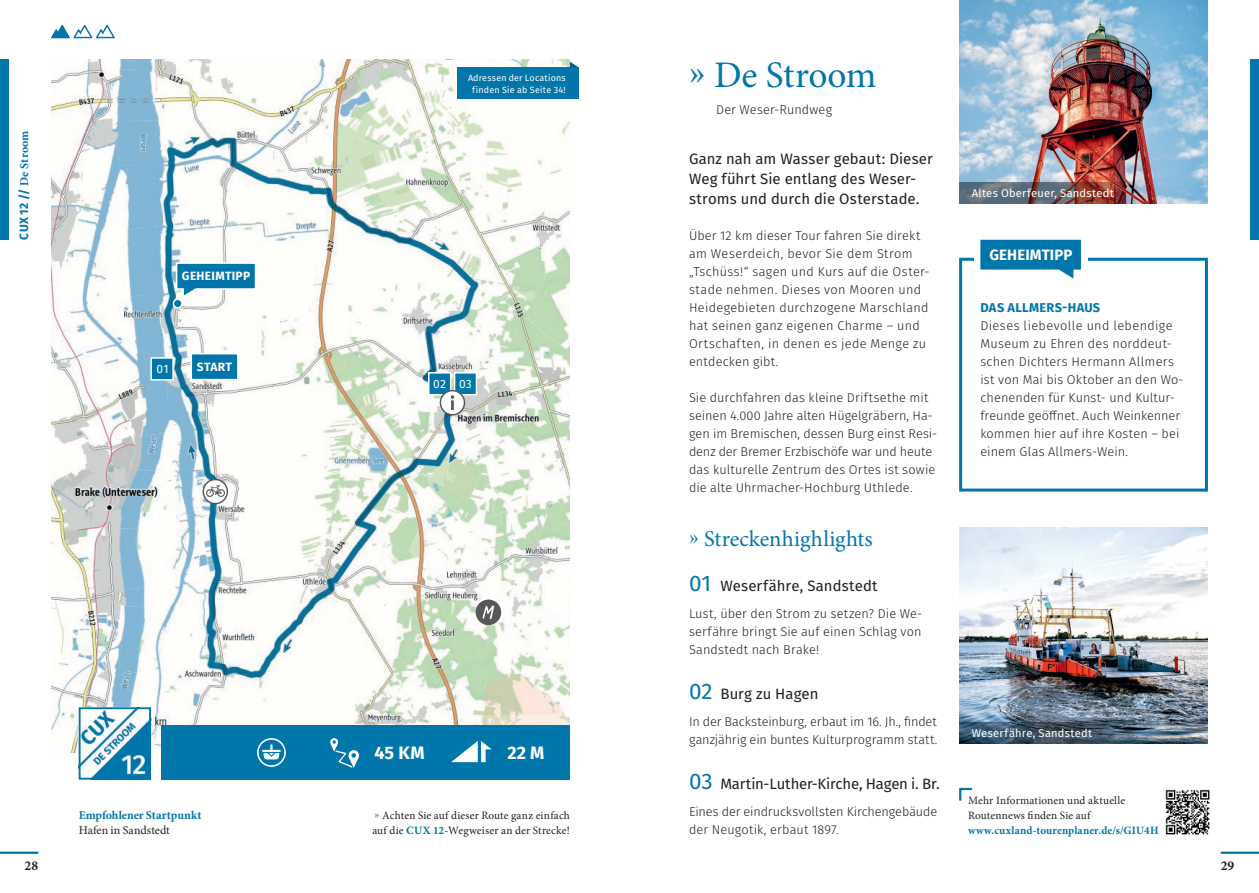
<style>
.page{position:relative;width:1259px;height:893px;background:#fff}
.page>*{position:absolute;margin:0;border:0;box-sizing:border-box;transform-origin:0 0}
.t1{font:37.5px "Minion Pro";letter-spacing:-.01em;color:#0076ab}
.t2{font:22.5px "Minion Pro";color:#0076ab}
.t3{font:22.5px "Fira Sans";color:#0076ab}
.t4{font:700 18px "Fira Sans";color:#fff}
.t5{font:15px/19.8px "Fira Sans";letter-spacing:.005em;color:#231f20}
.t6{font:15px "Fira Sans";letter-spacing:-.015em;color:#231f20}
.t7{font:700 15px "Fira Sans";letter-spacing:.005em;color:#fff}
.t8{font:700 13.5px "Minion Pro";color:#231f20}
.t9{font:300 12.75px/18px "Fira Sans";letter-spacing:.01em;color:#231f20}
.t10{font:300 12.75px/18px "Fira Sans";letter-spacing:-.01em;color:#231f20}
.t11{font:700 12.75px "Fira Sans";letter-spacing:.03em;color:#0076ab}
.t12{font:700 12px "Minion Pro";letter-spacing:.005em;color:#0076ab}
.t13{font:12px "Minion Pro";color:#231f20}
.t14{font:700 12px "Fira Sans";letter-spacing:.025em;color:#fff}
.t15{font:12px "Fira Sans";color:#fff}
.t16{font:11.25px/15px "Minion Pro";letter-spacing:.01em;color:#231f20}
.t17{font:11.25px "Fira Sans";letter-spacing:.02em;color:#fff}
.t18{font:700 11.25px "Minion Pro";letter-spacing:.015em;color:#0076ab}
.t19{font:9px/12px "Fira Sans";letter-spacing:.02em;color:#fff;text-align:center}
.s1{font-family:"Fira Sans"}
.s2{color:#0076ab}
.s3{font-weight:700;color:#0076ab}
.s4{font-size:22.5px;color:#0076ab}
</style>
<div class="page">
<img style="left:51px;top:60px;width:519px;height:693px">
<div style="left:162px;top:726px;width:408px;height:54px;background:#0076ab"></div>
<div style="left:0;top:60px;width:9px;height:180px;background:#0076ab"></div>
<div style="left:1250px;top:60px;width:9px;height:180px;background:#0076ab"></div>
<img style="left:959px;top:0;width:249px;height:203px">
<img style="left:959px;top:528px;width:249px;height:216px">
<img style="left:82px;top:710px;width:66px;height:67px">
<div style="left:79px;top:707px;width:72px;height:73px;border:2px solid #0076ab"></div>
<img style="left:959px;top:182px;width:180px;height:22px">
<svg style="left:959px;top:722px;width:180px;height:22px;background:#3c5264"></svg>
<svg style="left:51px;top:25px;width:64px;height:13px"></svg>
<div style="left:454px;top:372px;width:23px;height:23px;background:#0076ab;border:2px solid #fff"></div>
<div style="left:457px;top:67px;width:121px;height:32px;background:#0076ab"></div>
<svg style="left:570px;top:62px;width:8px;height:5px"></svg>
<div style="left:428px;top:372px;width:23px;height:23px;background:#0076ab;border:2px solid #fff"></div>
<div style="left:959px;top:258px;width:249px;height:234px;border:3px solid #0076ab"></div>
<div style="left:974px;top:240px;width:113px;height:30px;background:#fff"></div>
<svg style="left:980px;top:240px;width:101px;height:39px"></svg>
<div style="left:476px;top:600px;width:25px;height:25px;background:#57585a;border-radius:50%"></div>
<svg style="left:482px;top:605px;width:12px;height:14px"></svg>
<svg style="left:440px;top:390px;width:25px;height:25px"></svg>
<svg style="left:202px;top:479px;width:26px;height:25px"></svg>
<div style="left:173px;top:299px;width:9px;height:9px;background:#0076ab;border-radius:50%"></div>
<div style="left:173px;top:299px;width:10px;height:10px;border:2px solid #fff;border-radius:50%"></div>
<svg style="left:175px;top:262px;width:82px;height:37px"></svg>
<div style="left:150px;top:357px;width:24px;height:24px;background:#0076ab;border:2px solid #fff"></div>
<hr style="left:0;top:852px;width:38px;height:2px;background:#0076ab">
<hr style="left:1220px;top:852px;width:39px;height:2px;background:#0076ab">
<svg style="left:959px;top:787px;width:13px;height:14px"></svg>
<img style="left:1165px;top:789px;width:45px;height:46px">
<svg style="left:190px;top:352px;width:49px;height:29px"></svg>
<svg style="left:330px;top:738px;width:29px;height:30px"></svg>
<svg style="left:257px;top:738px;width:29px;height:29px"></svg>
<svg style="left:451px;top:741px;width:40px;height:21px"></svg>
<p class="t12" style="left:16px;top:240px;width:111px;rotate:-90deg"><span class="s1">CUX 12 //</span> De Stroom</p>
<p class="t14" style="left:182px;top:266px;width:70px">GEHEIMTIPP</p>
<p class="t15" style="left:157px;top:359px;width:14px">01</p>
<p class="t14" style="left:197px;top:357px;width:37px">START</p>
<p class="t12" style="left:79px;top:806px;width:124px">Empfohlener Startpunkt</p>
<p class="t13" style="left:79px;top:822px;width:93px">Hafen in Sandstedt</p>
<p class="t19" style="left:468px;top:71px;width:99px">Adressen der Locations finden Sie ab Seite 34!</p>
<p class="t15" style="left:433px;top:374px;width:14px">02</p>
<p class="t15" style="left:459px;top:374px;width:14px">03</p>
<h3 class="t4" style="left:374px;top:737px;width:51px">45 KM</h3>
<h3 class="t4" style="left:507px;top:737px;width:39px">22 M</h3>
<p class="t16" style="left:372px;top:807px;width:199px"><span class="s2">»</span> Achten Sie auf dieser Route ganz einfach auf die <span class="s3">CUX 12</span>-Wegweiser an der Strecke!</p>
<h1 class="t1" style="left:689px;top:50px;width:189px">» De Stroom</h1>
<p class="t9" style="left:716px;top:100px;width:118px">Der Weser-Rundweg</p>
<p class="t5" style="left:689px;top:148px;width:245px">Ganz nah am Wasser gebaut: Dieser<br>Weg führt Sie entlang des Weser&shy;stroms und durch die Osterstade.</p>
<p class="t9" style="left:689px;top:226px;width:242px">Über 12 km dieser Tour fahren Sie direkt am Weserdeich, bevor Sie dem Strom „Tschüss!“ sagen und Kurs auf die Oster&shy;stade nehmen. Dieses von Mooren und Heidegebieten durchzogene Marschland hat seinen ganz eigenen Charme – und Ortschaften, in denen es jede Menge zu entdecken gibt.</p>
<p class="t9" style="left:689px;top:388px;width:250px">Sie durchfahren das kleine Driftsethe mit seinen 4.000 Jahre alten Hügelgräbern, Ha&shy;gen im Bremischen, dessen Burg einst Resi&shy;denz der Bremer Erzbischöfe war und heute das kulturelle Zentrum des Ortes ist sowie die alte Uhrmacher-Hochburg Uthlede.</p>
<h2 class="t2" style="left:689px;top:523px;width:185px">» Streckenhighlights</h2>
<p class="t5" style="left:720px;top:575px;width:159px">Weserfähre, Sandstedt</p>
<h2 class="t3" style="left:689px;top:566px;width:24px">01</h2>
<p class="t9" style="left:689px;top:604px;width:235px;text-align:justify">Lust, über den Strom zu setzen? Die We&shy;serfähre bringt Sie auf einen Schlag von Sandstedt nach Brake!</p>
<h2 class="t3" style="left:689px;top:674px;width:25px">02</h2>
<p class="t5" style="left:720px;top:683px;width:100px">Burg zu Hagen</p>
<p class="t10" style="left:689px;top:712px;width:250px">In der Backsteinburg, erbaut im 16. Jh., findet ganzjährig ein buntes Kulturprogramm statt.</p>
<p class="t6" style="left:689px;top:772px;width:252px"><span class="s4">03</span> Martin-Luther-Kirche, Hagen i. Br.</p>
<p class="t9" style="left:689px;top:802px;width:250px">Eines der eindrucksvollsten Kirchengebäude der Neugotik, erbaut 1897.</p>
<p class="t17" style="left:972px;top:185px;width:143px">Altes Oberfeuer, Sandstedt</p>
<p class="t7" style="left:989px;top:242px;width:84px">GEHEIMTIPP</p>
<p class="t11" style="left:980px;top:296px;width:121px">DAS ALLMERS-HAUS</p>
<p class="t9" style="left:980px;top:316px;width:205px">Dieses liebevolle und lebendige<br>Museum zu Ehren des norddeut&shy;schen Dichters Hermann Allmers ist von Mai bis Oktober an den Wo&shy;chenenden für Kunst- und Kultur&shy;freunde geöffnet. Auch Weinkenner kommen hier auf ihre Kosten – bei einem Glas Allmers-Wein.</p>
<p class="t17" style="left:972px;top:725px;width:122px">Weserfähre, Sandstedt</p>
<p class="t16" style="left:968px;top:792px;width:159px">Mehr Informationen und aktuelle<br>Routennews finden Sie auf</p>
<p class="t18" style="left:968px;top:822px;width:192px">www.cuxland-tourenplaner.de/s/GIU4H</p>
<p class="t8" style="left:24px;top:856px;width:15px">28</p>
<p class="t8" style="left:1220px;top:856px;width:15px">29</p>
</div>
